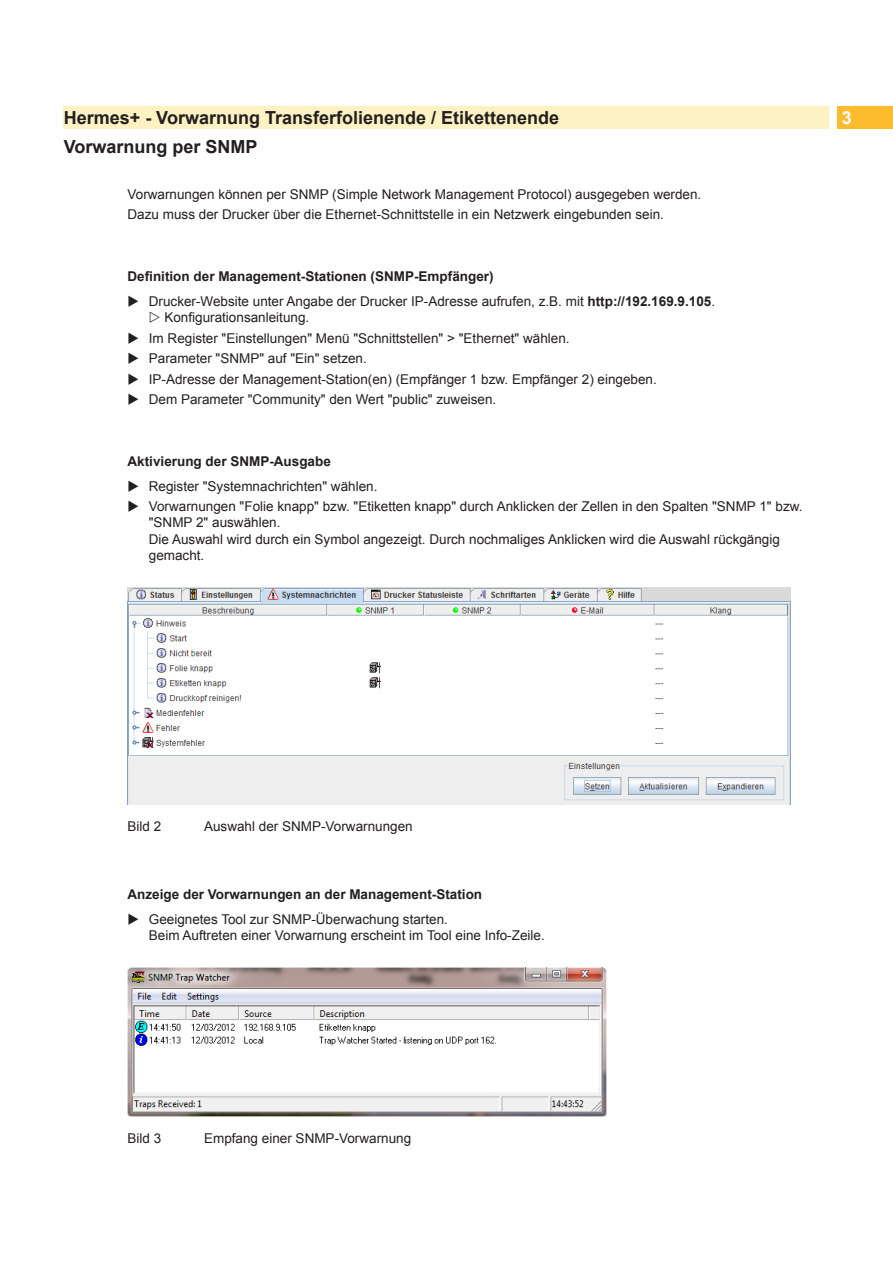
<style>
.page{position:relative;width:893px;height:1263px;background:#fff}
.page>*{position:absolute;margin:0;border:0;box-sizing:border-box;transform-origin:0 0}
.Ueb2{font:700 18px "Arial";color:#231f20}
.Ueber2{font:700 18px "Arial";color:#231f20}
.t1{font:700 18px "Arial";color:#fff}
.Handlungsanweisung_e{font:13.5px/16.2px "Arial";color:#231f20}
.Haupttext_eing{font:13.5px "Arial";color:#231f20}
.Zwischenüberschrift{font:700 13.5px "Arial";color:#231f20}
.Bildunterschrift{font:13.5px "Arial";color:#231f20}
.s1{font-weight:700}
</style>
<div class="page">
<div style="left:64px;top:106px;width:765px;height:23px;background:#fdf2c3"></div>
<div style="left:838px;top:106px;width:55px;height:23px;background:#fdbb2e"></div>
<img style="left:128px;top:587px;width:662px;height:217px">
<img style="left:128px;top:968px;width:478px;height:148px">
<p class="Ueb2" style="left:64px;top:105px;width:497px">Hermes+ - Vorwarnung Transferfolienende / Etikettenende</p>
<p class="Ueber2" style="left:64px;top:135px;width:195px">Vorwarnung per SNMP</p>
<p class="Haupttext_eing" style="left:128px;top:185px;width:575px">Vorwarnungen können per SNMP (Simple Network Management Protocol) ausgegeben werden.</p>
<p class="Haupttext_eing" style="left:128px;top:205px;width:538px">Dazu muss der Drucker über die Ethernet-Schnittstelle in ein Netzwerk eingebunden sein.</p>
<p class="Zwischenüberschrift" style="left:128px;top:267px;width:368px">Definition der Management-Stationen (SNMP-Empfänger)</p>
<p class="Handlungsanweisung_e" style="left:164px;top:293px;width:552px;text-indent:-16px">Drucker-Website unter Angabe der Drucker IP-Adresse aufrufen, z.B. mit <span class="s1">http://192.169.9.105</span>.<br>Konfigurationsanleitung.</p>
<p class="Handlungsanweisung_e" style="left:149px;top:330px;width:422px">Im Register "Einstellungen" Menü "Schnittstellen" &gt; "Ethernet" wählen.</p>
<p class="Handlungsanweisung_e" style="left:149px;top:350px;width:219px">Parameter "SNMP" auf "Ein" setzen.</p>
<p class="Handlungsanweisung_e" style="left:149px;top:371px;width:510px">IP-Adresse der Management-Station(en) (Empfänger 1 bzw. Empfänger 2) eingeben.</p>
<p class="Handlungsanweisung_e" style="left:149px;top:391px;width:349px">Dem Parameter "Community" den Wert "public" zuweisen.</p>
<p class="Zwischenüberschrift" style="left:128px;top:452px;width:205px">Aktivierung der SNMP-Ausgabe</p>
<p class="Handlungsanweisung_e" style="left:149px;top:478px;width:230px">Register "Systemnachrichten" wählen.</p>
<p class="Handlungsanweisung_e" style="left:149px;top:499px;width:655px">Vorwarnungen "Folie knapp" bzw. "Etiketten knapp" durch Anklicken der Zellen in den Spalten "SNMP 1" bzw. "SNMP 2" auswählen.<br>Die Auswahl wird durch ein Symbol angezeigt. Durch nochmaliges Anklicken wird die Auswahl rückgängig gemacht.</p>
<h1 class="t1" style="left:842px;top:106px;width:12px">3</h1>
<p class="Bildunterschrift" style="left:128px;top:817px;width:35px">Bild 2</p>
<p class="Bildunterschrift" style="left:204px;top:817px;width:210px">Auswahl der SNMP-Vorwarnungen</p>
<p class="Zwischenüberschrift" style="left:128px;top:886px;width:356px">Anzeige der Vorwarnungen an der Management-Station</p>
<p class="Handlungsanweisung_e" style="left:149px;top:911px;width:397px">Geeignetes Tool zur SNMP-Überwachung starten.<br>Beim Auftreten einer Vorwarnung erscheint im Tool eine Info-Zeile.</p>
<p class="Bildunterschrift" style="left:128px;top:1129px;width:35px">Bild 3</p>
<p class="Bildunterschrift" style="left:204px;top:1129px;width:209px">Empfang einer SNMP-Vorwarnung</p>
</div>
